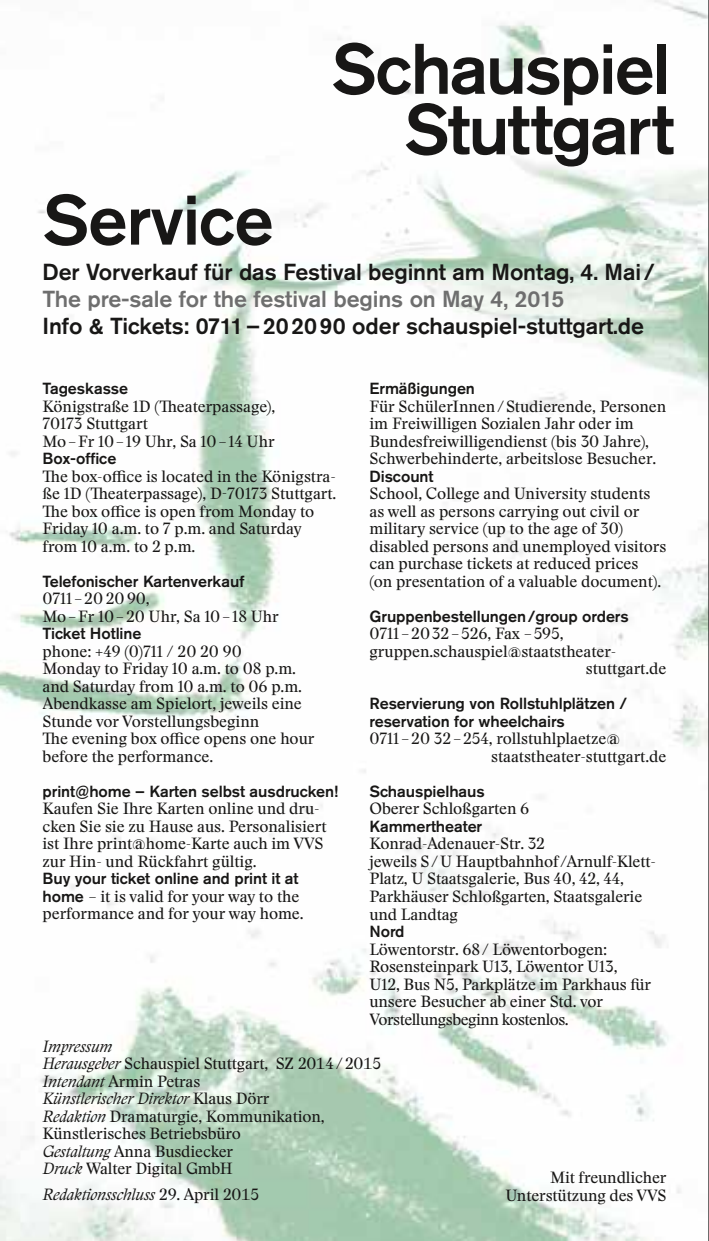
<style>
.page{position:relative;width:709px;height:1241px;background:#fff}
.page>*{position:absolute;margin:0;border:0;box-sizing:border-box;transform-origin:0 0}
.t1{font:500 70px "Akzidenz Grotesk Pro";letter-spacing:-.015em;color:#181716}
.t2{font:500 23px "Akzidenz Grotesk Pro";letter-spacing:-.005em;color:#181716}
.t3{font:500 23px "Akzidenz Grotesk Pro";letter-spacing:-.005em;color:#6e6e6e}
.t4{font:16px/17.5px "Stanley";letter-spacing:-.005em;color:#181716}
.t5{font:500 16px/17.5px "Akzidenz Grotesk Pro";letter-spacing:-.005em;color:#181716}
.t6{font:italic 16px "Stanley";letter-spacing:-.01em;color:#181716}
.s1{font-family:"Akzidenz Grotesk Pro";font-weight:500}
.s2{font-style:italic}
.s3{font-style:normal}
</style>
<div class="page">
<img style="left:0;top:0;width:708px;height:1240px">
<hr style="left:708px;top:0;width:1px;height:1240px;background:#181716">
<svg style="left:333px;top:43px;width:340px;height:123px"></svg>
<h1 class="t1" style="left:43px;top:175px;width:233px">Service</h1>
<h2 class="t2" style="left:43px;top:257px;width:614px">Der Vorverkauf für das Festival beginnt am Montag, 4. Mai/</h2>
<h2 class="t3" style="left:43px;top:283px;width:523px">The pre-sale for the festival begins on May 4, 2015</h2>
<h2 class="t2" style="left:43px;top:310px;width:603px">Info &amp; Tickets: 0711–202090 oder schauspiel-stuttgart.de</h2>
<p class="t5" style="left:43px;top:379px;width:87px">Tageskasse</p>
<p class="t4" style="left:43px;top:397px;width:234px">Königstraße 1D (Theaterpassage),<br>70173 Stuttgart<br>Mo – Fr 10 – 19 Uhr, Sa 10 – 14 Uhr</p>
<p class="t5" style="left:43px;top:449px;width:75px">Box-office</p>
<p class="t4" style="left:43px;top:467px;width:295px">The box-office is located in the Königstra&shy;ße 1D (Theaterpassage), D-70173 Stuttgart.<br>The box office is open from Monday to Friday 10 a.m. to 7 p.m. and Saturday from 10 a.m. to 2 p.m.</p>
<p class="t5" style="left:43px;top:572px;width:203px">Telefonischer Kartenverkauf</p>
<p class="t4" style="left:43px;top:590px;width:238px">0711 – 20 20 90,<br>Mo – Fr 10 – 20 Uhr, Sa 10 – 18 Uhr</p>
<p class="t5" style="left:43px;top:624px;width:100px">Ticket Hotline</p>
<p class="t4" style="left:43px;top:642px;width:273px">phone: +49 (0)711 / 20 20 90<br>Monday to Friday 10 a.m. to 08 p.m. and Saturday from 10 a.m. to 06 p.m.<br>Abendkasse am Spielort, jeweils eine<br>Stunde vor Vorstellungsbeginn<br>The evening box office opens one hour before the performance.</p>
<p class="t5" style="left:43px;top:782px;width:297px">print@home – Karten selbst ausdrucken!</p>
<p class="t4" style="left:43px;top:800px;width:285px">Kaufen Sie Ihre Karten online und dru&shy;cken Sie sie zu Hause aus. Personalisiert ist Ihre print@home-Karte auch im VVS zur Hin- und Rückfahrt gültig.</p>
<p class="t5" style="left:43px;top:869px;width:257px">Buy your ticket online and print it at</p>
<p class="t4" style="left:43px;top:887px;width:263px"><span class="s1">home</span> – it is valid for your way to the performance and for your way home.</p>
<p class="t5" style="left:369px;top:379px;width:107px">Ermäßigungen</p>
<p class="t4" style="left:369px;top:397px;width:298px">Für SchülerInnen / Studierende, Personen im Freiwilligen Sozialen Jahr oder im Bundesfreiwilligendienst (bis 30 Jahre), Schwerbehinderte, arbeitslose Besucher.</p>
<p class="t5" style="left:369px;top:467px;width:66px">Discount</p>
<p class="t4" style="left:369px;top:485px;width:298px">School, College and University students as well as persons carrying out civil or military service (up to the age of 30) disabled persons and unemployed visitors can purchase tickets at reduced prices<br>(on presentation of a valuable document).</p>
<p class="t5" style="left:369px;top:607px;width:261px">Gruppenbestellungen/group orders</p>
<p class="t4" style="left:369px;top:625px;width:196px">0711 – 20 32 – 526, Fax – 595,</p>
<p class="t4" style="left:369px;top:642px;width:248px">gruppen.schauspiel@staatstheater-</p>
<p class="t4" style="left:586px;top:660px;width:82px">stuttgart.de</p>
<p class="t5" style="left:369px;top:694px;width:259px">Reservierung von Rollstuhlplätzen / reservation for wheelchairs</p>
<p class="t4" style="left:491px;top:730px;width:177px;text-indent:-122px">0711 – 20 32 – 254, rollstuhlplaetze@ staatstheater-stuttgart.de</p>
<p class="t5" style="left:369px;top:782px;width:117px">Schauspielhaus</p>
<p class="t4" style="left:369px;top:800px;width:161px">Oberer Schloßgarten 6</p>
<p class="t5" style="left:369px;top:817px;width:114px">Kammertheater</p>
<p class="t4" style="left:369px;top:835px;width:288px">Konrad-Adenauer-Str. 32<br>jeweils S / U Hauptbahnhof /Arnulf-Klett-<br>Platz, U Staatsgalerie, Bus 40, 42, 44,<br>Parkhäuser Schloßgarten, Staatsgalerie und Landtag</p>
<p class="t5" style="left:369px;top:922px;width:37px">Nord</p>
<p class="t4" style="left:369px;top:940px;width:283px">Löwentorstr. 68 / Löwentorbogen:<br>Rosensteinpark U13, Löwentor U13, U12, Bus N5, Parkplätze im Parkhaus für unsere Besucher ab einer Std. vor Vorstellungsbeginn kostenlos.</p>
<p class="t4" style="left:43px;top:1037px;width:340px"><span class="s2">Impressum<br>Herausgeber</span> Schauspiel Stuttgart, SZ 2014 / 2015<br><span class="s2">Intendant</span> Armin Petras<br><span class="s2">Künstlerischer Direktor</span> Klaus Dörr<br><span class="s2">Redaktion</span> Dramaturgie, Kommunikation,<br>Künstlerisches Betriebsbüro<br><span class="s2">Gestaltung</span> Anna Busdiecker<br><span class="s2">Druck</span> Walter Digital GmbH</p>
<p class="t6" style="left:43px;top:1184px;width:218px">Redaktionsschluss <span class="s3">29. April 2015</span></p>
<p class="t4" style="left:505px;top:1168px;width:163px;text-align:right">Mit freundlicher<br>Unterstützung des VVS</p>
</div>
